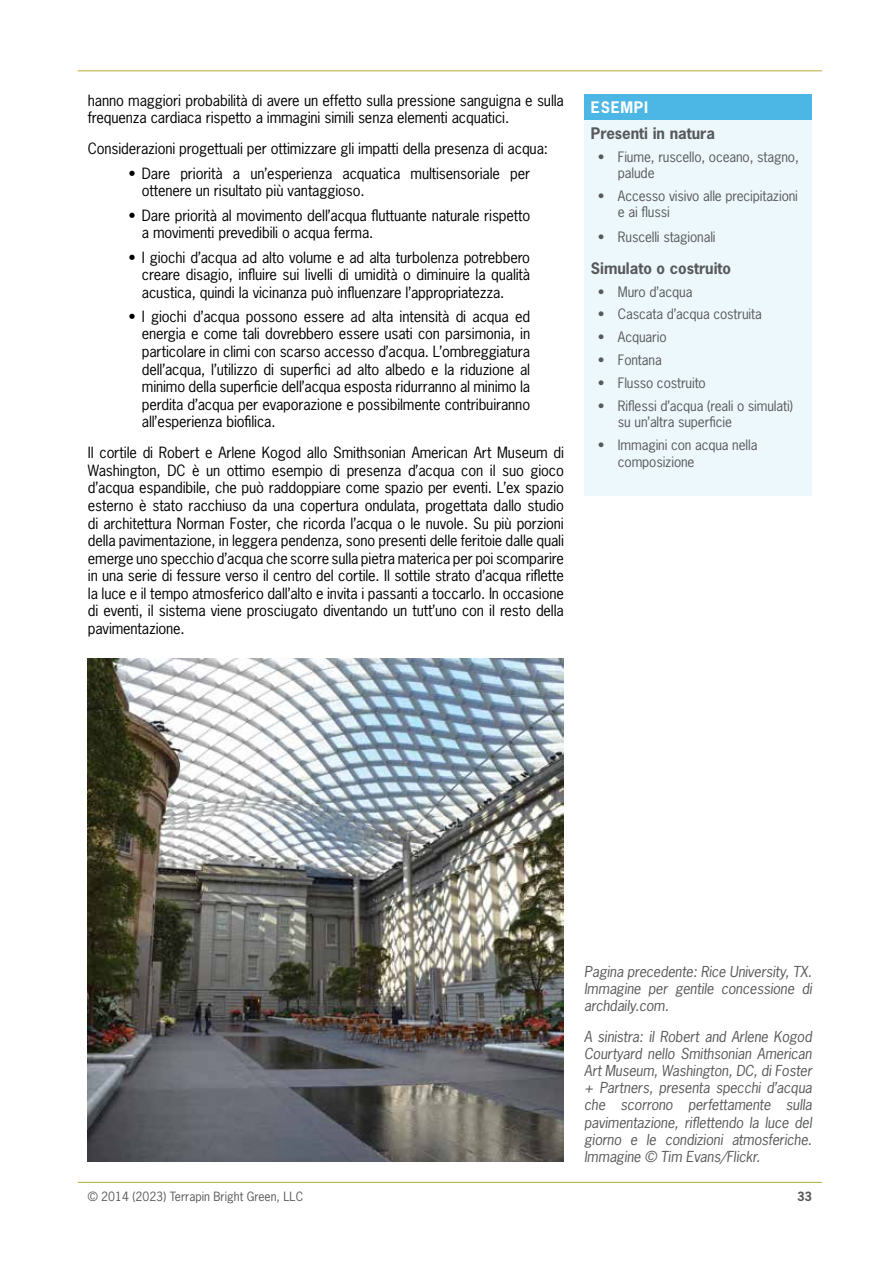
<style>
.page{position:relative;width:893px;height:1263px;background:#fff}
.page>*{position:absolute;margin:0;border:0;box-sizing:border-box;transform-origin:0 0}
.t1{font:700 15px "News Gothic Std";color:#58595b}
.t2{font:700 15px "News Gothic Std";letter-spacing:.05em;color:#fff}
.t3{font:14.7px/17.5px "News Gothic Std";letter-spacing:-.01em;color:#000}
.t4{font:italic 14.25px/17.1px "News Gothic Std";letter-spacing:-.01em;color:#58595b;text-align:justify}
.t5{font:13.5px/16.2px "News Gothic Std";letter-spacing:-.01em;color:#58595b}
.t6{font:12px "News Gothic Std";color:#58595b}
.t7{font:700 12px "News Gothic Std";color:#58595b}
</style>
<div class="page">
<hr style="left:78px;top:70px;width:744px;height:1px;background:#b7ab34">
<hr style="left:78px;top:1182px;width:744px;height:1px;background:#b7ab34">
<div style="left:584px;top:95px;width:228px;height:26px;background:#4cb6e5"></div>
<div style="left:584px;top:121px;width:228px;height:375px;background:#edf8fc"></div>
<img style="left:88px;top:658px;width:476px;height:504px">
<p class="t3" style="left:88px;top:91px;width:478px">hanno maggiori probabilità di avere un effetto sulla pressione sanguigna e sulla frequenza cardiaca rispetto a immagini simili senza elementi acquatici.</p>
<p class="t3" style="left:88px;top:140px;width:462px">Considerazioni progettuali per ottimizzare gli impatti della presenza di acqua:</p>
<p class="t3" style="left:142px;top:164px;width:390px;text-indent:-13px">• Dare priorità a un’esperienza acquatica multisensoriale per ottenere un risultato più vantaggioso.</p>
<p class="t3" style="left:142px;top:206px;width:390px;text-indent:-13px">• Dare priorità al movimento dell’acqua fluttuante naturale rispetto a movimenti prevedibili o acqua ferma.</p>
<p class="t3" style="left:142px;top:248px;width:390px;text-align:justify;text-indent:-13px">• I giochi d’acqua ad alto volume e ad alta turbolenza potrebbero creare disagio, influire sui livelli di umidità o diminuire la qualità acustica, quindi la vicinanza può influenzare l’appropriatezza.</p>
<p class="t3" style="left:142px;top:307px;width:390px;text-align:justify;text-indent:-13px">• I giochi d’acqua possono essere ad alta intensità di acqua ed energia e come tali dovrebbero essere usati con parsimonia, in particolare in climi con scarso accesso d’acqua. L’ombreggiatura dell’acqua, l’utilizzo di superfici ad alto albedo e la riduzione al minimo della superficie dell’acqua esposta ridurranno al minimo la perdita d’acqua per evaporazione e possibilmente contribuiranno all’esperienza biofilica.</p>
<p class="t3" style="left:88px;top:444px;width:478px;text-align:justify">Il cortile di Robert e Arlene Kogod allo Smithsonian American Art Museum di Washington, DC è un ottimo esempio di presenza d’acqua con il suo gioco d’acqua espandibile, che può raddoppiare come spazio per eventi. L’ex spazio esterno è stato racchiuso da una copertura ondulata, progettata dallo studio di architettura Norman Foster, che ricorda l’acqua o le nuvole. Su più porzioni della pavimentazione, in leggera pendenza, sono presenti delle feritoie dalle quali emerge uno specchio d’acqua che scorre sulla pietra materica per poi scomparire in una serie di fessure verso il centro del cortile. Il sottile strato d’acqua riflette la luce e il tempo atmosferico dall’alto e invita i passanti a toccarlo. In occasione di eventi, il sistema viene prosciugato diventando un tutt’uno con il resto della pavimentazione.</p>
<p class="t2" style="left:591px;top:98px;width:59px">ESEMPI</p>
<p class="t1" style="left:591px;top:123px;width:126px">Presenti in natura</p>
<p class="t5" style="left:618px;top:149px;width:182px;text-indent:-20px">• Fiume, ruscello, oceano, stagno, palude</p>
<p class="t5" style="left:618px;top:188px;width:182px;text-indent:-20px">• Accesso visivo alle precipitazioni e ai flussi</p>
<p class="t5" style="left:598px;top:229px;width:119px">• Ruscelli stagionali</p>
<p class="t1" style="left:591px;top:258px;width:142px">Simulato o costruito</p>
<p class="t5" style="left:598px;top:283px;width:96px">• Muro d’acqua</p>
<p class="t5" style="left:598px;top:306px;width:166px">• Cascata d’acqua costruita</p>
<p class="t5" style="left:598px;top:329px;width:70px">• Acquario</p>
<p class="t5" style="left:598px;top:352px;width:66px">• Fontana</p>
<p class="t5" style="left:598px;top:375px;width:110px">• Flusso costruito</p>
<p class="t5" style="left:618px;top:398px;width:177px;text-indent:-20px">• Riflessi d’acqua (reali o simulati) su un’altra superficie</p>
<p class="t5" style="left:618px;top:437px;width:141px;text-indent:-20px">• Immagini con acqua nella composizione</p>
<p class="t4" style="left:584px;top:963px;width:229px">Pagina precedente: Rice University, TX.<br>Immagine per gentile concessione di archdaily.com.</p>
<p class="t4" style="left:584px;top:1028px;width:229px">A sinistra: il Robert and Arlene Kogod Courtyard nello Smithsonian American Art Museum, Washington, DC, di Foster + Partners, presenta specchi d’acqua che scorrono perfettamente sulla pavimentazione, riflettendo la luce del giorno e le condizioni atmosferiche.<br>Immagine © Tim Evans/Flickr.</p>
<p class="t6" style="left:88px;top:1189px;width:217px">© 2014 (2023) Terrapin Bright Green, LLC</p>
<p class="t7" style="left:797px;top:1188px;width:16px">33</p>
</div>
